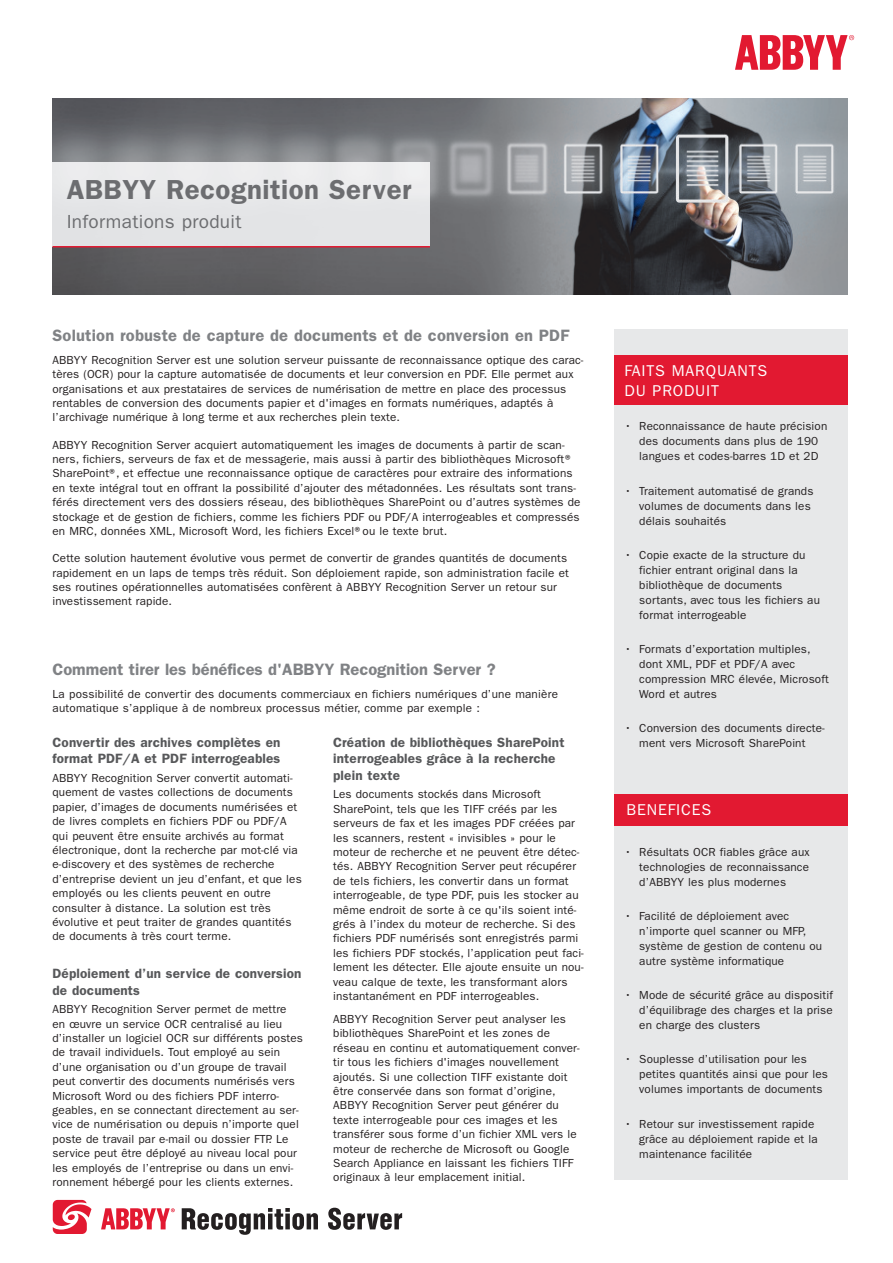
<style>
.page{position:relative;width:893px;height:1263px;background:#fff}
.page>*{position:absolute;margin:0;border:0;box-sizing:border-box;transform-origin:0 0}
.t1{font:600 27.6px "ITC Franklin Gothic Std";letter-spacing:.02em;color:#6c6d70}
.t2{font:19.05px "ITC Franklin Gothic Std";letter-spacing:.02em;color:#6c6d70}
.t3{font:600 16.5px "ITC Franklin Gothic Std";letter-spacing:.01em;color:#808285}
.t4{font:15.75px/19.5px "ITC Franklin Gothic Std";letter-spacing:.055em;color:#fff}
.t5{font:600 13.5px/16.5px "ITC Franklin Gothic Std";letter-spacing:.01em;color:#57585a}
.t6{font:11.7px/14.4px "ITC Franklin Gothic Std";letter-spacing:.01em;color:#231f20}
</style>
<div class="page">
<div style="left:614px;top:329px;width:234px;height:850px;background:#e7e8e9"></div>
<div style="left:614px;top:355px;width:234px;height:50px;background:#e21931"></div>
<svg style="left:735px;top:35px;width:119px;height:35px"></svg>
<img style="left:52px;top:98px;width:796px;height:197px">
<div style="left:52px;top:163px;width:378px;height:83px;background:#e5e6e8"></div>
<hr style="left:52px;top:246px;width:378px;height:1px;background:#e21931">
<div style="left:614px;top:794px;width:234px;height:32px;background:#e21931"></div>
<svg style="left:53px;top:1200px;width:38px;height:34px"></svg>
<svg style="left:182px;top:1208px;width:136px;height:27px"></svg>
<svg style="left:328px;top:1208px;width:74px;height:22px"></svg>
<svg style="left:101px;top:1208px;width:74px;height:21px"></svg>
<h1 class="t1" style="left:67px;top:180px;width:346px">ABBYY Recognition Server</h1>
<h2 class="t2" style="left:67px;top:215px;width:176px">Informations produit</h2>
<h3 class="t3" style="left:52px;top:330px;width:518px">Solution robuste de capture de documents et de conversion en PDF</h3>
<p class="t6" style="left:52px;top:354px;width:532px">ABBYY Recognition Server est une solution serveur puissante de reconnaissance optique des carac&shy;tères (OCR) pour la capture automatisée de documents et leur conversion en PDF. Elle permet aux organisations et aux prestataires de services de numérisation de mettre en place des processus rentables de conversion des documents papier et d'images en formats numériques, adaptés à l’archivage numérique à long terme et aux recherches plein texte.</p>
<p class="t6" style="left:52px;top:438px;width:530px">ABBYY Recognition Server acquiert automatiquement les images de documents à partir de scan&shy;ners, fichiers, serveurs de fax et de messagerie, mais aussi à partir des bibliothèques Microsoft® SharePoint®, et effectue une reconnaissance optique de caractères pour extraire des informations en texte intégral tout en offrant la possibilité d’ajouter des métadonnées. Les résultats sont trans&shy;férés directement vers des dossiers réseau, des bibliothèques SharePoint ou d’autres systèmes de stockage et de gestion de fichiers, comme les fichiers PDF ou PDF/A interrogeables et compressés en MRC, données XML, Microsoft Word, les fichiers Excel®ou le texte brut.</p>
<p class="t6" style="left:52px;top:552px;width:518px">Cette solution hautement évolutive vous permet de convertir de grandes quantités de documents rapidement en un laps de temps très réduit. Son déploiement rapide, son administration facile et ses routines opérationnelles automatisées confèrent à ABBYY Recognition Server un retour sur investissement rapide.</p>
<h3 class="t3" style="left:52px;top:664px;width:445px">Comment tirer les bénéfices d'ABBYY Recognition Server ?</h3>
<p class="t6" style="left:52px;top:688px;width:507px">La possibilité de convertir des documents commerciaux en fichiers numériques d’une manière automatique s’applique à de nombreux processus métier, comme par exemple :</p>
<p class="t5" style="left:52px;top:735px;width:230px">Convertir des archives complètes en format PDF/A et PDF interrogeables</p>
<p class="t6" style="left:52px;top:772px;width:251px">ABBYY Recognition Server convertit automati&shy;quement de vastes collections de documents papier, d’images de documents numérisées et de livres complets en fichiers PDF ou PDF/A qui peuvent être ensuite archivés au format électronique, dont la recherche par mot-clé via e-discovery et des systèmes de recherche d’entreprise devient un jeu d’enfant, et que les employés ou les clients peuvent en outre consulter à distance. La solution est très évolutive et peut traiter de grandes quantités de documents à très court terme.</p>
<p class="t5" style="left:52px;top:966px;width:250px">Déploiement d’un service de conversion de documents</p>
<p class="t6" style="left:52px;top:1003px;width:252px">ABBYY Recognition Server permet de mettre<br>en œuvre un service OCR centralisé au lieu d’installer un logiciel OCR sur différents postes de travail individuels. Tout employé au sein d’une organisation ou d’un groupe de travail peut convertir des documents numérisés vers Microsoft Word ou des fichiers PDF interro&shy;geables, en se connectant directement au ser&shy;vice de numérisation ou depuis n’importe quel poste de travail par e-mail ou dossier FTP. Le service peut être déployé au niveau local pour les employés de l’entreprise ou dans un envi&shy;ronnement hébergé pour les clients externes.</p>
<p class="t5" style="left:333px;top:735px;width:233px">Création de bibliothèques SharePoint interrogeables grâce à la recherche plein texte</p>
<p class="t6" style="left:333px;top:788px;width:252px">Les documents stockés dans Microsoft SharePoint, tels que les TIFF créés par les serveurs de fax et les images PDF créées par les scanners, restent « invisibles » pour le moteur de recherche et ne peuvent être détec&shy;tés. ABBYY Recognition Server peut récupérer de tels fichiers, les convertir dans un format interrogeable, de type PDF, puis les stocker au même endroit de sorte à ce qu'ils soient inté&shy;grés à l’index du moteur de recherche. Si des fichiers PDF numérisés sont enregistrés parmi les fichiers PDF stockés, l’application peut faci&shy;lement les détecter. Elle ajoute ensuite un nou&shy;veau calque de texte, les transformant alors instantanément en PDF interrogeables.</p>
<p class="t6" style="left:333px;top:1013px;width:248px">ABBYY Recognition Server peut analyser les bibliothèques SharePoint et les zones de réseau en continu et automatiquement conver&shy;tir tous les fichiers d'images nouvellement ajoutés. Si une collection TIFF existante doit être conservée dans son format d’origine, ABBYY Recognition Server peut générer du texte interrogeable pour ces images et les transférer sous forme d’un fichier XML vers le moteur de recherche de Microsoft ou Google Search Appliance en laissant les fichiers TIFF originaux à leur emplacement initial.</p>
<h3 class="t4" style="left:624px;top:362px;width:144px">FAITS MARQUANTS<br>DU PRODUIT</h3>
<p class="t6" style="left:624px;top:420px;width:204px;line-height:15px;text-align:center">• Reconnaissance de haute précision des documents dans plus de 190 langues et codes-barres 1D et 2D</p>
<p class="t6" style="left:639px;top:484px;width:176px;line-height:15px;text-indent:-15px">• Traitement automatisé de grands volumes de documents dans les délais souhaités</p>
<p class="t6" style="left:639px;top:548px;width:182px;line-height:15px;text-indent:-15px">• Copie exacte de la structure du fichier entrant original dans la bibliothèque de documents sortants, avec tous les fichiers au format interrogeable</p>
<p class="t6" style="left:639px;top:642px;width:191px;line-height:15px;text-indent:-15px">• Formats d’exportation multiples, dont XML, PDF et PDF/A avec compression MRC élevée, Microsoft<br>Word et autres</p>
<p class="t6" style="left:624px;top:721px;width:202px;line-height:15px;text-align:center">• Conversion des documents directe&shy;ment vers Microsoft SharePoint</p>
<h3 class="t4" style="left:627px;top:801px;width:86px">BENEFICES</h3>
<p class="t6" style="left:639px;top:845px;width:172px;line-height:15px;text-align:justify;text-indent:-15px">• Résultats OCR fiables grâce aux technologies de reconnaissance d’ABBYY les plus modernes</p>
<p class="t6" style="left:639px;top:909px;width:184px;line-height:15px;text-indent:-15px">• Facilité de déploiement avec n’importe quel scanner ou MFP, système de gestion de contenu ou autre système informatique</p>
<p class="t6" style="left:639px;top:989px;width:195px;line-height:15px;text-align:justify;text-indent:-15px">• Mode de sécurité grâce au dispositif d’équilibrage des charges et la prise en charge des clusters</p>
<p class="t6" style="left:639px;top:1053px;width:190px;line-height:15px;text-indent:-15px">• Souplesse d’utilisation pour les petites quantités ainsi que pour les volumes importants de documents</p>
<p class="t6" style="left:639px;top:1117px;width:180px;line-height:15px;text-indent:-15px">• Retour sur investissement rapide grâce au déploiement rapide et la maintenance facilitée</p>
</div>
